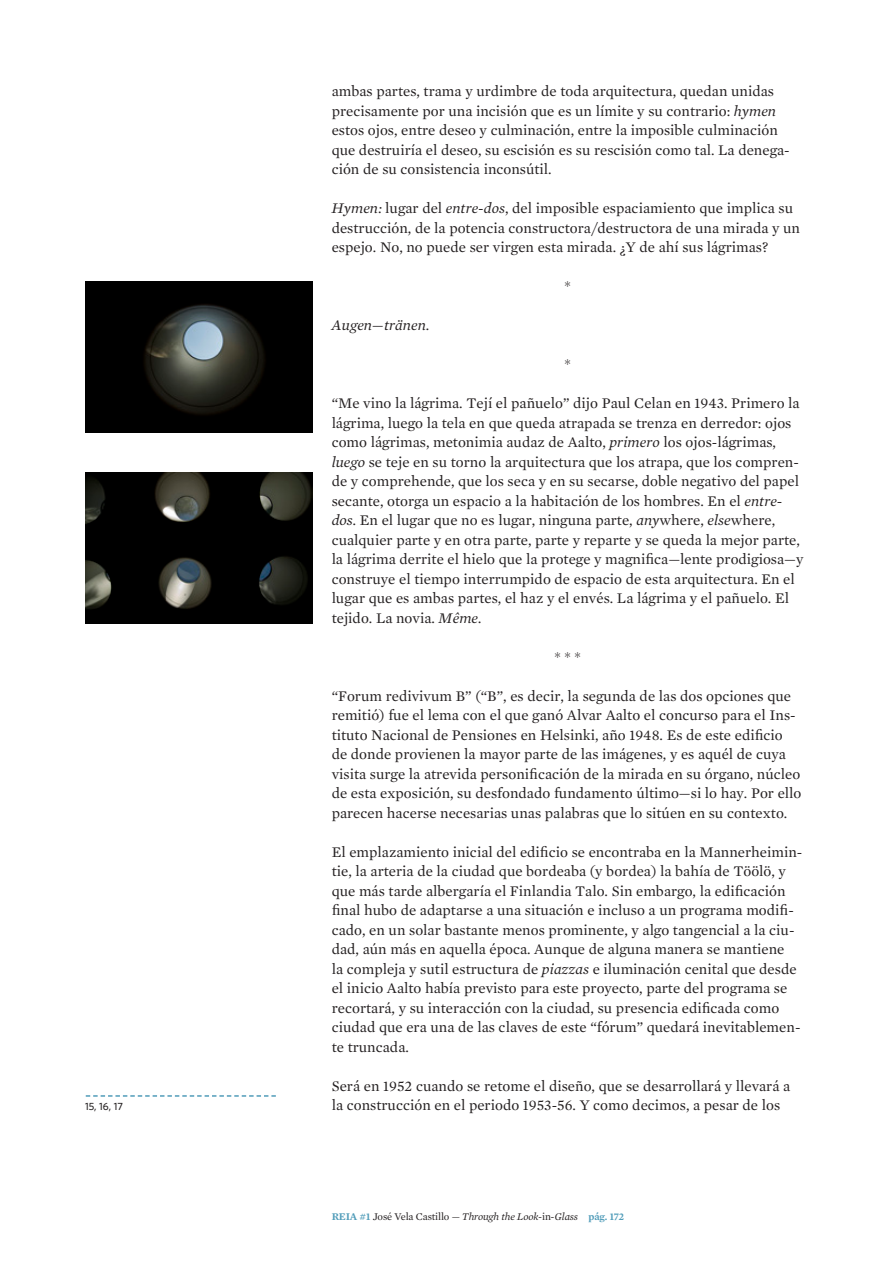
<style>
.page{position:relative;width:893px;height:1263px;background:#fff}
.page>*{position:absolute;margin:0;border:0;box-sizing:border-box;transform-origin:0 0}
.t1{font:15px/19.5px "Mercury Text G1";color:#231f20}
.t2{font:italic 15px "Mercury Text G1";color:#231f20}
.t3{font:italic 10.5px "Mercury Text G1";letter-spacing:-.015em;color:#231f20}
.t4{font:500 10.5px "Whitney";color:#231f20}
.s1{font-style:italic}
.s2{font-style:normal}
.s3{font-weight:600;font-style:normal;color:#509cb9}
</style>
<div class="page">
<img style="left:85px;top:281px;width:227px;height:151px">
<img style="left:85px;top:473px;width:227px;height:151px">
<svg style="left:86px;top:1095px;width:190px;height:2px"></svg>
<p class="t4" style="left:85px;top:1099px;width:40px">15, 16, 17</p>
<p class="t1" style="left:332px;top:81px;width:460px">ambas partes, trama y urdimbre de toda arquitectura, quedan unidas precisamente por una incisión que es un límite y su contrario: <span class="s1">hymen </span>estos ojos, entre deseo y culminación, entre la imposible culminación que destruiría el deseo, su escisión es su rescisión como tal. La denega&shy;ción de su consistencia inconsútil.</p>
<p class="t1" style="left:332px;top:198px;width:470px"><span class="s1">Hymen:</span> lugar del <span class="s1">entre-dos</span>, del imposible espaciamiento que implica su destrucción, de la potencia constructora/destructora de una mirada y un espejo. No, no puede ser virgen esta mirada. ¿Y de ahí sus lágrimas?</p>
<p class="t1" style="left:564px;top:276px;width:8px">*</p>
<p class="t2" style="left:332px;top:316px;width:99px">Augen—tränen<span class="s2">.</span></p>
<p class="t1" style="left:564px;top:354px;width:8px">*</p>
<p class="t1" style="left:332px;top:393px;width:473px">“Me vino la lágrima. Tejí el pañuelo” dijo Paul Celan en 1943. Primero la lágrima, luego la tela en que queda atrapada se trenza en derredor: ojos como lágrimas, metonimia audaz de Aalto, <span class="s1">primero</span> los ojos-lágrimas, <span class="s1">luego</span> se teje en su torno la arquitectura que los atrapa, que los compren&shy;de y comprehende, que los seca y en su secarse, doble negativo del papel secante, otorga un espacio a la habitación de los hombres. En el <span class="s1">entre&shy;dos.</span> En el lugar que no es lugar, ninguna parte, <span class="s1">any</span>where, <span class="s1">else</span>where, cualquier parte y en otra parte, parte y reparte y se queda la mejor parte, la lágrima derrite el hielo que la protege y magnifica—lente prodigiosa—y construye el tiempo interrumpido de espacio de esta arquitectura. En el lugar que es ambas partes, el haz y el envés. La lágrima y el pañuelo. El tejido. La novia. <span class="s1">Même.</span></p>
<p class="t1" style="left:554px;top:647px;width:28px">* * *</p>
<p class="t1" style="left:332px;top:686px;width:471px">“Forum redivivum B” (“B”, es decir, la segunda de las dos opciones que remitió) fue el lema con el que ganó Alvar Aalto el concurso para el Ins&shy;tituto Nacional de Pensiones en Helsinki, año 1948. Es de este edificio de donde provienen la mayor parte de las imágenes, y es aquél de cuya visita surge la atrevida personificación de la mirada en su órgano, núcleo de esta exposición, su desfondado fundamento último—si lo hay. Por ello parecen hacerse necesarias unas palabras que lo sitúen en su contexto.</p>
<p class="t1" style="left:332px;top:842px;width:472px">El emplazamiento inicial del edificio se encontraba en la Mannerheimin&shy;tie, la arteria de la ciudad que bordeaba (y bordea) la bahía de Töölö, y que más tarde albergaría el Finlandia Talo. Sin embargo, la edificación final hubo de adaptarse a una situación e incluso a un programa modifi&shy;cado, en un solar bastante menos prominente, y algo tangencial a la ciu&shy;dad, aún más en aquella época. Aunque de alguna manera se mantiene<br>la compleja y sutil estructura de <span class="s1">piazzas</span> e iluminación cenital que desde el inicio Aalto había previsto para este proyecto, parte del programa se recortará, y su interacción con la ciudad, su presencia edificada como ciudad que era una de las claves de este “fórum” quedará inevitablemen&shy;te truncada.</p>
<p class="t1" style="left:332px;top:1076px;width:460px">Será en 1952 cuando se retome el diseño, que se desarrollará y llevará a la construcción en el periodo 1953-56. Y como decimos, a pesar de los</p>
<p class="t3" style="left:332px;top:1210px;width:294px"><span class="s3">REIA #1</span> <span class="s2">José Vela Castillo —</span> Through the Look-<span class="s2">in</span>-Glass <span class="s3">pág. 172</span></p>
</div>
